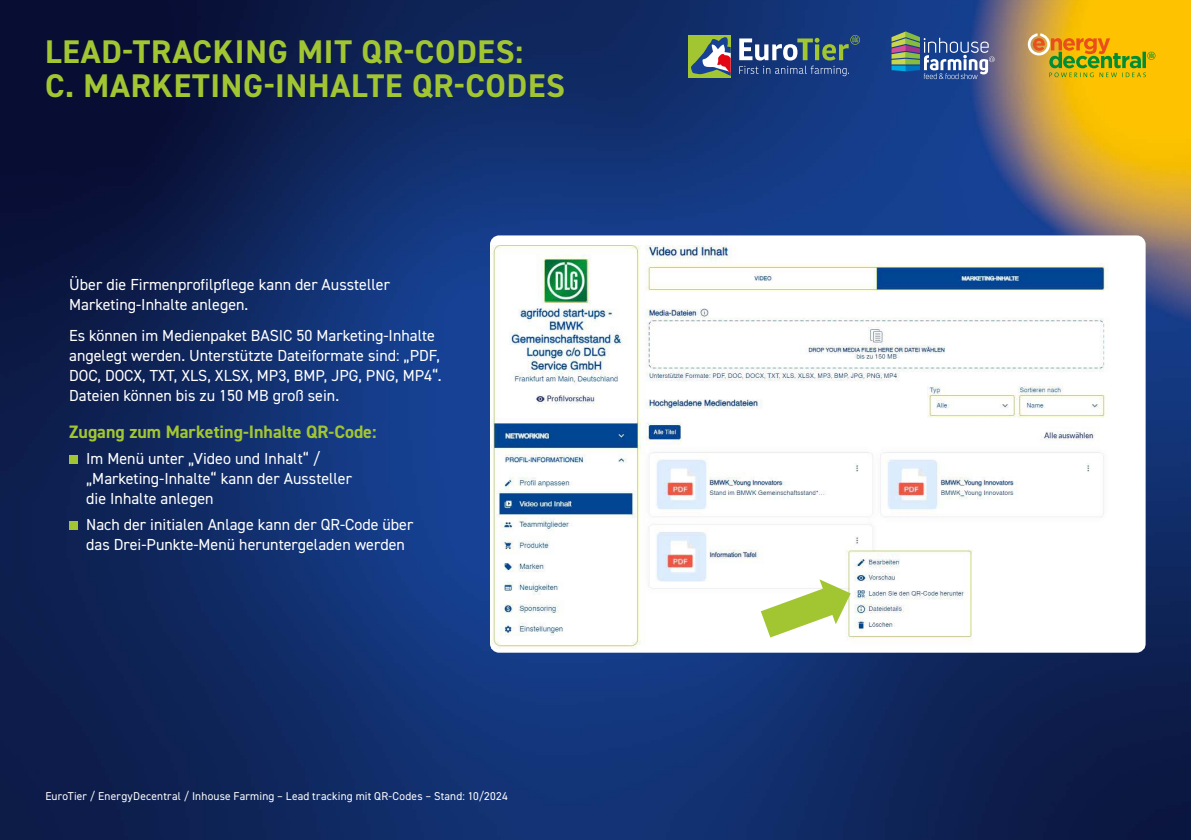
<style>
.page{position:relative;width:1191px;height:840px;background:#fff}
.page>*{position:absolute;margin:0;border:0;box-sizing:border-box;transform-origin:0 0}
.t1{font:700 32.8px/34px "DIN2014";letter-spacing:.025em;color:#a2c632}
.Aufzählung{font:700 18px "DIN2014";color:#a2c632}
.Aufzählung-2{font:16px/20px "DIN2014";color:#fff}
.t2{font:11.4px "DIN2014";letter-spacing:.02em;color:#fff}
</style>
<div class="page">
<img style="left:0;top:0;width:1191px;height:839px">
<div style="left:688px;top:35px;width:42px;height:42px;background:#a2c632"></div>
<svg style="left:691px;top:37px;width:39px;height:39px"></svg>
<svg style="left:739px;top:35px;width:121px;height:25px;background:#567288"></svg>
<svg style="left:739px;top:66px;width:110px;height:10px"></svg>
<svg style="left:1027px;top:33px;width:128px;height:44px;background:#cbaa1e"></svg>
<svg style="left:891px;top:31px;width:103px;height:48px;background:#567197"></svg>
<div style="left:69px;top:455px;width:9px;height:9px;background:#a2c632"></div>
<div style="left:69px;top:521px;width:9px;height:8px;background:#a2c632"></div>
<div style="left:490px;top:235px;width:655px;height:417px;background:#fff;border-radius:9px"></div>
<img style="left:491px;top:245px;width:618px;height:403px">
<svg style="left:761px;top:579px;width:89px;height:58px"></svg>
<p class="t1" style="left:45px;top:34px;width:521px">LEAD-TRACKING MIT QR-CODES:<br>C. MARKETING-INHALTE QR-CODES</p>
<p class="Aufzählung-2" style="left:69px;top:274px;width:322px">Über die Firmenprofilpflege kann der Aussteller<br>Marketing-Inhalte anlegen.</p>
<p class="Aufzählung-2" style="left:69px;top:325px;width:374px">Es können im Medienpaket BASIC 50 Marketing-Inhalte angelegt werden. Unterstützte Dateiformate sind: „PDF, DOC, DOCX, TXT, XLS, XLSX, MP3, BMP, JPG, PNG, MP4“.<br>Dateien können bis zu 150 MB groß sein.</p>
<p class="Aufzählung" style="left:69px;top:420px;width:309px">Zugang zum Marketing-Inhalte QR-Code:</p>
<p class="Aufzählung-2" style="left:86px;top:448px;width:267px">Im Menü unter „Video und Inhalt“ / „Marketing-Inhalte“ kann der Aussteller die Inhalte anlegen</p>
<p class="Aufzählung-2" style="left:86px;top:513px;width:329px">Nach der initialen Anlage kann der QR-Code über das Drei-Punkte-Menü heruntergeladen werden</p>
<p class="t2" style="left:45px;top:788px;width:464px">EuroTier / EnergyDecentral / Inhouse Farming – Lead tracking mit QR-Codes – Stand: 10/2024</p>
</div>
